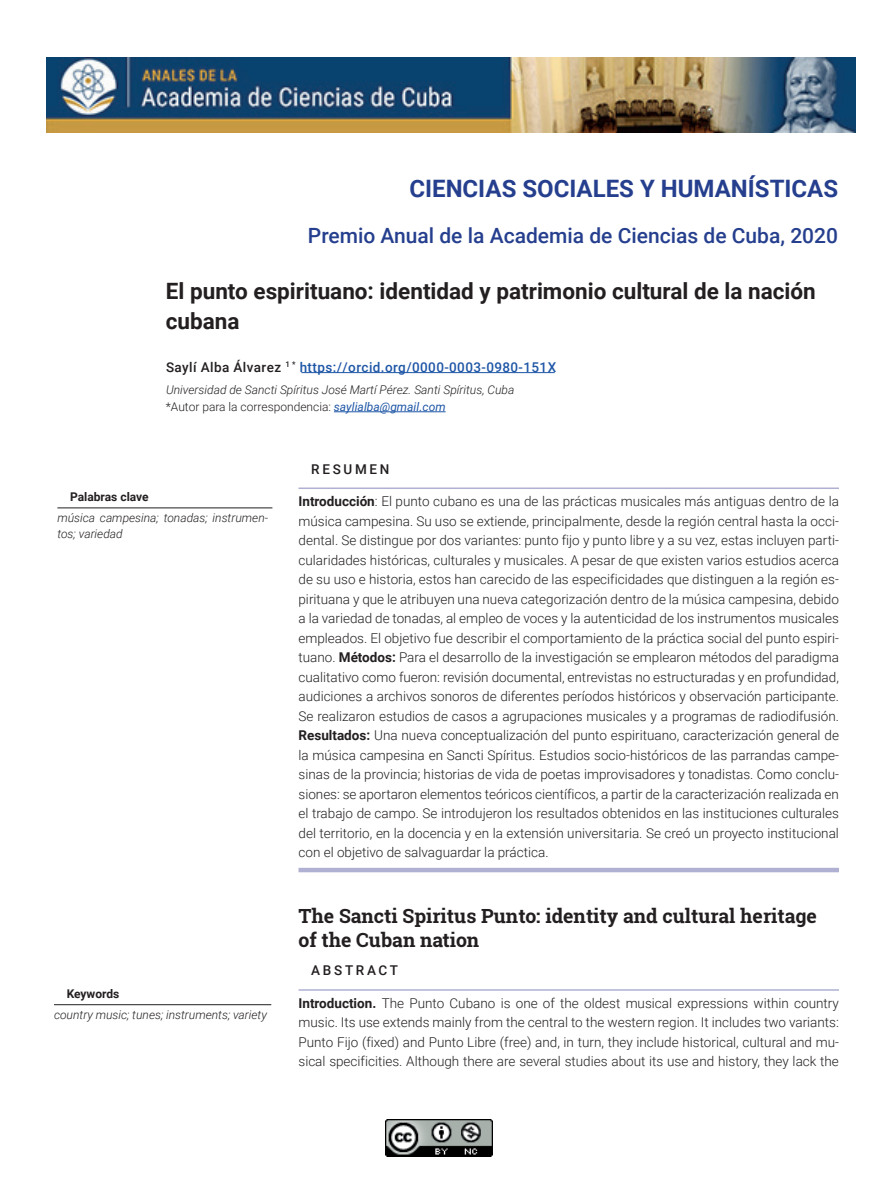
<style>
.page{position:relative;width:893px;height:1191px;background:#fff}
.page>*{position:absolute;margin:0;border:0;box-sizing:border-box;transform-origin:0 0}
.t1{font:700 24px "Roboto";color:#253f8e}
.t2{font:700 22.5px/30px "Roboto";color:#231f20}
.t3{font:500 21px "Roboto";color:#253f8e}
.t4{font:700 19.5px/23.4px "Roboto Slab";color:#231f20}
.t5{font:300 13.5px/19.5px "Roboto";color:#231f20;text-align:justify}
.t6{font:500 13.5px "Roboto";letter-spacing:.03em;color:#1e56a6}
.t7{font:500 13.5px "Roboto";letter-spacing:.2em;color:#231f20}
.t8{font:italic 300 12px/16.4px "Roboto";color:#231f20}
.t9{font:700 12px "Roboto";color:#231f20}
.s1{color:#231f20}
.s2{font-style:normal}
.s3{font-weight:400;color:#1e56a6}
.s4{font-weight:700}
</style>
<div class="page">
<img style="left:386px;top:1119px;width:106px;height:37px">
<img style="left:47px;top:57px;width:808px;height:75px">
<hr style="left:334px;top:411px;width:112px;height:1px;background:#1e56a6">
<hr style="left:301px;top:372px;width:254px;height:1px;background:#1e56a6">
<hr style="left:57px;top:507px;width:215px;height:1px;background:#231f20">
<hr style="left:298px;top:487px;width:541px;height:2px;background:#afb0d2">
<div style="left:298px;top:867px;width:541px;height:5px;background:#afb0d2"></div>
<hr style="left:298px;top:989px;width:541px;height:1px;background:#afb0d2">
<hr style="left:54px;top:1004px;width:217px;height:1px;background:#231f20">
<h1 class="t1" style="left:409px;top:171px;width:430px">CIENCIAS SOCIALES Y HUMANÍSTICAS</h1>
<h3 class="t3" style="left:308px;top:221px;width:532px">Premio Anual de la Academia de Ciencias de Cuba, 2020</h3>
<h2 class="t2" style="left:166px;top:275px;width:651px">El punto espirituano: identidad y patrimonio cultural de la nación cubana</h2>
<p class="t6" style="left:166px;top:358px;width:392px"><span class="s1">Saylí Alba Álvarez</span> <sup>1</sup> <sup>*</sup> https://orcid.org/0000-0003-0980-151X</p>
<p class="t8" style="left:166px;top:381px;width:350px">Universidad de Sancti Spíritus José Martí Pérez. Santi Spíritus, Cuba <span class="s2">*Autor para la correspondencia:</span> <span class="s3">saylialba@gmail.com</span></p>
<p class="t9" style="left:70px;top:488px;width:80px">Palabras clave</p>
<p class="t8" style="left:57px;top:509px;width:212px">música campesina; tonadas; instrumen&shy;tos; variedad</p>
<p class="t9" style="left:67px;top:985px;width:54px">Keywords</p>
<p class="t8" style="left:54px;top:1005px;width:215px">country music; tunes; instruments; variety</p>
<p class="t7" style="left:311px;top:459px;width:80px">RESUMEN</p>
<p class="t5" style="left:298px;top:491px;width:542px"><span class="s4">Introducción</span>: El punto cubano es una de las prácticas musicales más antiguas dentro de la música campesina. Su uso se extiende, principalmente, desde la región central hasta la occi&shy;dental. Se distingue por dos variantes: punto fijo y punto libre y a su vez, estas incluyen parti&shy;cularidades históricas, culturales y musicales. A pesar de que existen varios estudios acerca de su uso e historia, estos han carecido de las especificidades que distinguen a la región es&shy;pirituana y que le atribuyen una nueva categorización dentro de la música campesina, debido a la variedad de tonadas, al empleo de voces y la autenticidad de los instrumentos musicales empleados. El objetivo fue describir el comportamiento de la práctica social del punto espiri&shy;tuano. <span class="s4">Métodos:</span> Para el desarrollo de la investigación se emplearon métodos del paradigma cualitativo como fueron: revisión documental, entrevistas no estructuradas y en profundidad, audiciones a archivos sonoros de diferentes períodos históricos y observación participante.<br>Se realizaron estudios de casos a agrupaciones musicales y a programas de radiodifusión.<br><span class="s4">Resultados:</span> Una nueva conceptualización del punto espirituano, caracterización general de la música campesina en Sancti Spíritus. Estudios socio-históricos de las parrandas campe&shy;sinas de la provincia; historias de vida de poetas improvisadores y tonadistas. Como conclu&shy;siones: se aportaron elementos teóricos científicos, a partir de la caracterización realizada en el trabajo de campo. Se introdujeron los resultados obtenidos en las instituciones culturales del territorio, en la docencia y en la extensión universitaria. Se creó un proyecto institucional con el objetivo de salvaguardar la práctica.</p>
<h3 class="t4" style="left:298px;top:904px;width:520px">The Sancti Spiritus Punto: identity and cultural heritage of the Cuban nation</h3>
<p class="t7" style="left:311px;top:961px;width:88px">ABSTRACT</p>
<p class="t5" style="left:298px;top:992px;width:542px"><span class="s4">Introduction.</span> The Punto Cubano is one of the oldest musical expressions within country music. Its use extends mainly from the central to the western region. It includes two variants:<br>Punto Fijo (fixed) and Punto Libre (free) and, in turn, they include historical, cultural and mu&shy;sical specificities. Although there are several studies about its use and history, they lack the</p>
</div>
